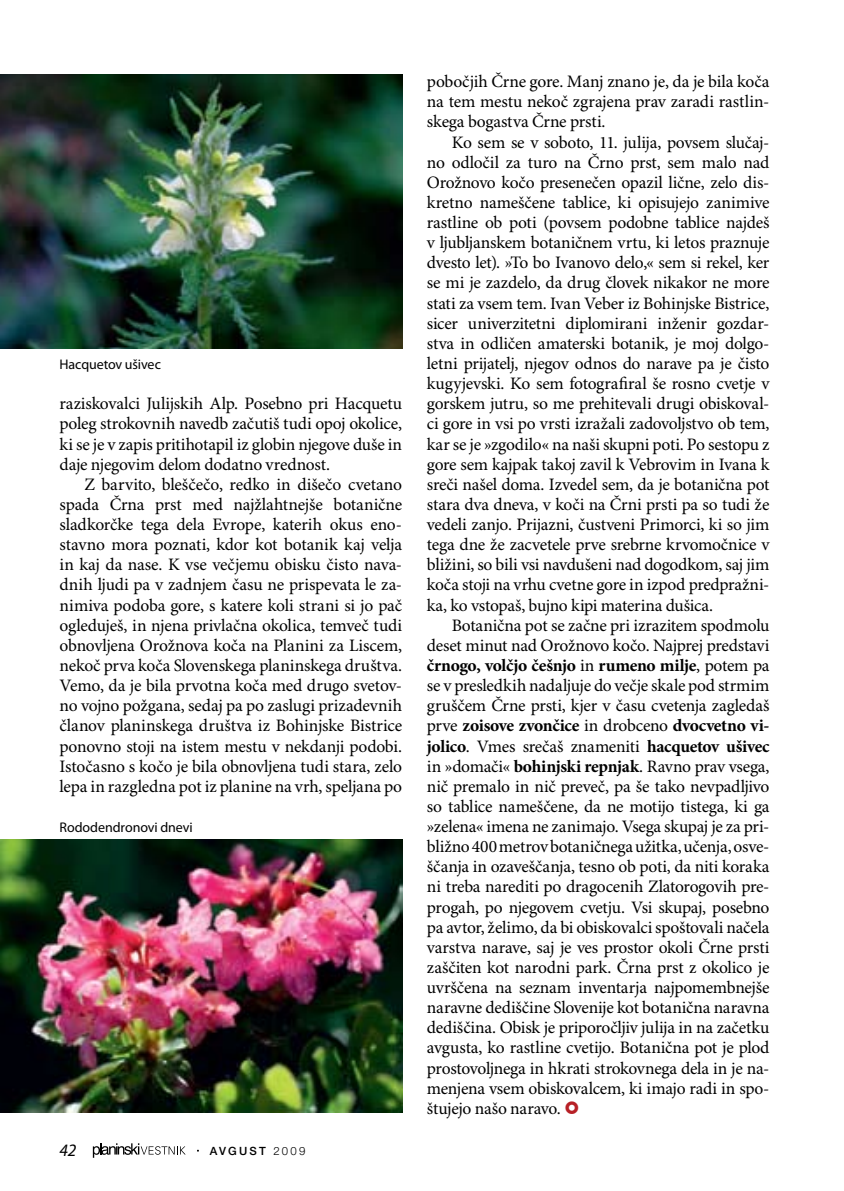
<style>
.page{position:relative;width:844px;height:1191px;background:#fff}
.page>*{position:absolute;margin:0;border:0;box-sizing:border-box;transform-origin:0 0}
.t1{font:17.5px/20.1px "Minion Pro";letter-spacing:-.01em;color:#000;text-align:justify}
.t2{font:italic 17.5px "Myriad Pro";color:#000}
.t3{font:14px "Myriad Pro";letter-spacing:-.005em;color:#000}
.t4{font:500 11.38px "Helvetica Neue CE";letter-spacing:.2em;color:#000}
.s1{font-weight:300}
.s2{font-weight:700}
.s3{font-family:"Markacija";color:#b72026}
</style>
<div class="page">
<img style="left:0;top:839px;width:402px;height:273px">
<img style="left:0;top:74px;width:402px;height:275px">
<svg style="left:93px;top:1143px;width:93px;height:14px"></svg>
<p class="t3" style="left:60px;top:356px;width:103px">Hacquetov ušivec</p>
<p class="t1" style="left:60px;top:394px;width:344px">raziskovalci Julijskih Alp. Posebno pri Hacquetu poleg strokovnih navedb začutiš tudi opoj okolice, ki se je v zapis pritihotapil iz globin njegove duše in daje njegovim delom dodatno vrednost.</p>
<p class="t1" style="left:60px;top:475px;width:344px;text-indent:25px">Z barvito, bleščečo, redko in dišečo cvetano spada Črna prst med najžlahtnejše botanične sladkorčke tega dela Evrope, katerih okus eno&shy;stavno mora poznati, kdor kot botanik kaj velja in kaj da nase. K vse večjemu obisku čisto nava&shy;dnih ljudi pa v zadnjem času ne prispevata le za&shy;nimiva podoba gore, s katere koli strani si jo pač ogleduješ, in njena privlačna okolica, temveč tudi obnovljena Orožnova koča na Planini za Liscem, nekoč prva koča Slovenskega planinskega društva.<br>Vemo, da je bila prvotna koča med drugo svetov&shy;no vojno požgana, sedaj pa po zaslugi prizadevnih članov planinskega društva iz Bohinjske Bistrice ponovno stoji na istem mestu v nekdanji podobi.<br>Istočasno s kočo je bila obnovljena tudi stara, zelo lepa in razgledna pot iz planine na vrh, speljana po</p>
<p class="t3" style="left:60px;top:818px;width:135px">Rododendronovi dnevi</p>
<p class="t2" style="left:60px;top:1139px;width:18px">42</p>
<p class="t4" style="left:210px;top:1143px;width:97px">AVGUST <span class="s1">2009</span></p>
<p class="t1" style="left:427px;top:72px;width:344px">pobočjih Črne gore. Manj znano je, da je bila koča na tem mestu nekoč zgrajena prav zaradi rastlin&shy;skega bogastva Črne prsti.</p>
<p class="t1" style="left:427px;top:133px;width:344px;text-indent:25px">Ko sem se v soboto, 11. julija, povsem slučaj&shy;no odločil za turo na Črno prst, sem malo nad Orožnovo kočo presenečen opazil lične, zelo dis&shy;kretno nameščene tablice, ki opisujejo zanimive rastline ob poti (povsem podobne tablice najdeš v ljubljanskem botaničnem vrtu, ki letos praznuje dvesto let). »To bo Ivanovo delo,« sem si rekel, ker se mi je zazdelo, da drug človek nikakor ne more stati za vsem tem. Ivan Veber iz Bohinjske Bistrice, sicer univerzitetni diplomirani inženir gozdar&shy;stva in odličen amaterski botanik, je moj dolgo&shy;letni prijatelj, njegov odnos do narave pa je čisto kugyjevski. Ko sem fotografiral še rosno cvetje v gorskem jutru, so me prehitevali drugi obiskoval&shy;ci gore in vsi po vrsti izražali zadovoljstvo ob tem, kar se je »zgodilo« na naši skupni poti. Po sestopu z gore sem kajpak takoj zavil k Vebrovim in Ivana k sreči našel doma. Izvedel sem, da je botanična pot stara dva dneva, v koči na Črni prsti pa so tudi že vedeli zanjo. Prijazni, čustveni Primorci, ki so jim tega dne že zacvetele prve srebrne krvomočnice v bližini, so bili vsi navdušeni nad dogodkom, saj jim koča stoji na vrhu cvetne gore in izpod predpražni&shy;ka, ko vstopaš, bujno kipi materina dušica.</p>
<p class="t1" style="left:427px;top:616px;width:344px;text-indent:25px">Botanična pot se začne pri izrazitem spodmolu deset minut nad Orožnovo kočo. Najprej predstavi <span class="s2">črnogo, volčjo češnjo</span> in <span class="s2">rumeno milje</span>, potem pa se v presledkih nadaljuje do večje skale pod strmim gruščem Črne prsti, kjer v času cvetenja zagledaš prve <span class="s2">zoisove zvončice</span> in drobceno <span class="s2">dvocvetno vi&shy;jolico</span>. Vmes srečaš znameniti <span class="s2">hacquetov ušivec </span>in »domači« <span class="s2">bohinjski repnjak</span>. Ravno prav vsega, nič premalo in nič preveč, pa še tako nevpadljivo so tablice nameščene, da ne motijo tistega, ki ga »zelena« imena ne zanimajo. Vsega skupaj je za pri&shy;bližno 400 metrov botaničnega užitka, učenja, osve&shy;ščanja in ozaveščanja, tesno ob poti, da niti koraka ni treba narediti po dragocenih Zlatorogovih pre&shy;progah, po njegovem cvetju. Vsi skupaj, posebno pa avtor, želimo, da bi obiskovalci spoštovali načela varstva narave, saj je ves prostor okoli Črne prsti zaščiten kot narodni park. Črna prst z okolico je uvrščena na seznam inventarja najpomembnejše naravne dediščine Slovenije kot botanična naravna dediščina. Obisk je priporočljiv julija in na začetku avgusta, ko rastline cvetijo. Botanična pot je plod prostovoljnega in hkrati strokovnega dela in je na&shy;menjena vsem obiskovalcem, ki imajo radi in spo&shy;štujejo našo naravo. <span class="s3">m</span></p>
</div>
